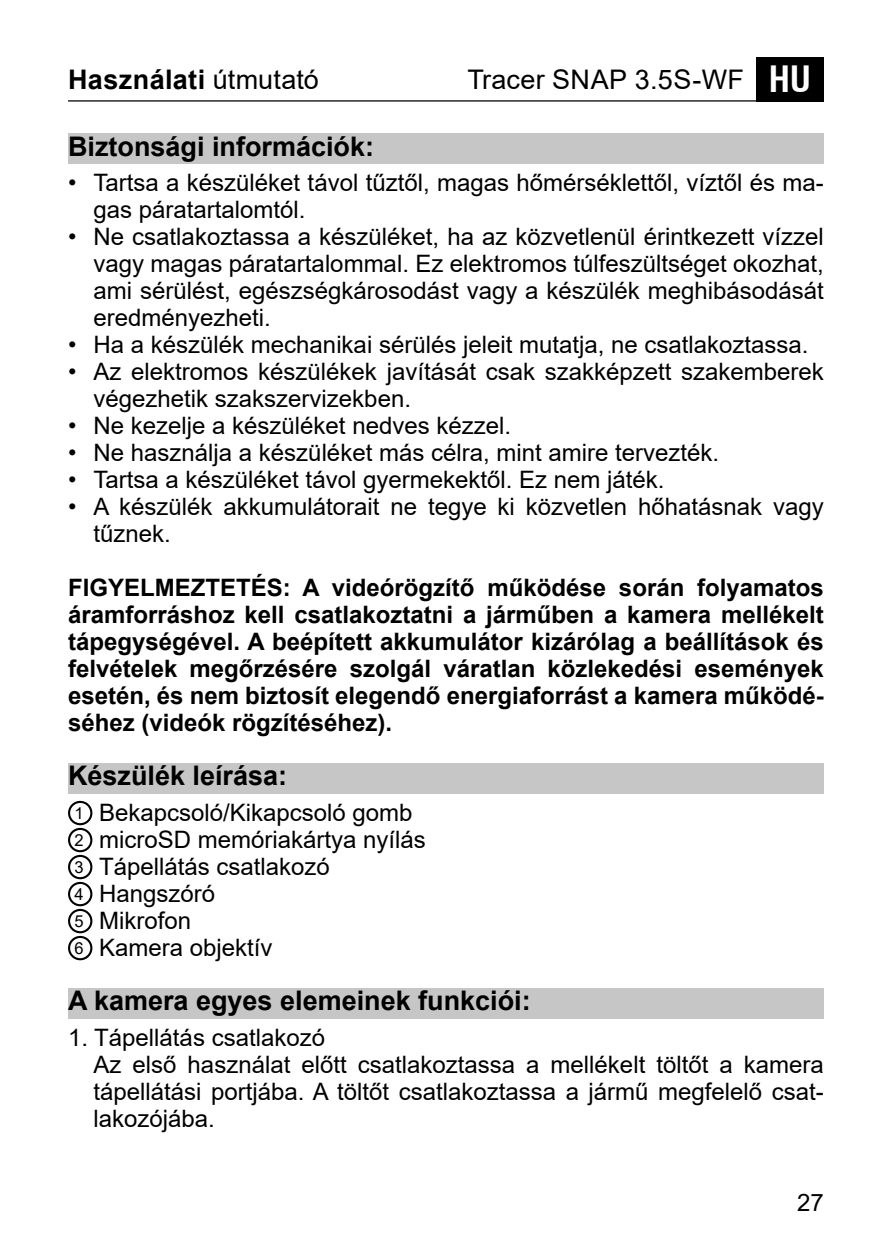
<style>
.page{position:relative;width:893px;height:1259px;background:#fff}
.page>*{position:absolute;margin:0;border:0;box-sizing:border-box;transform-origin:0 0}
.Tytul{font:700 27px "Arial";color:#000}
.t1{font:27px "Arial";letter-spacing:.015em;color:#000}
.body{font:24px/27px "Arial";color:#000}
.body-2{font:700 24px/27px "Arial";color:#000;text-align:justify}
.body_PL{font:16.5px "Arial";color:#000}
.s1{font-weight:400}
.s2{font-family:"Swiss 721 BT";font-weight:700;font-stretch:condensed;font-size:35.4px;color:#fff}
</style>
<div class="page">
<hr style="left:68px;top:100px;width:756px;height:2px;background:#000">
<div style="left:756px;top:57px;width:68px;height:45px;background:#000"></div>
<div style="left:68px;top:134px;width:756px;height:30px;background:#c6c6c6"></div>
<div style="left:68px;top:763px;width:756px;height:30px;background:#c6c6c6"></div>
<div style="left:68px;top:988px;width:756px;height:30px;background:#c6c6c6"></div>
<div style="left:68px;top:801px;width:24px;height:24px;border:2px solid #000;border-radius:50%"></div>
<div style="left:68px;top:828px;width:24px;height:24px;border:2px solid #000;border-radius:50%"></div>
<div style="left:68px;top:855px;width:24px;height:24px;border:2px solid #000;border-radius:50%"></div>
<div style="left:68px;top:882px;width:24px;height:24px;border:2px solid #000;border-radius:50%"></div>
<div style="left:68px;top:909px;width:24px;height:24px;border:2px solid #000;border-radius:50%"></div>
<div style="left:68px;top:936px;width:24px;height:24px;border:2px solid #000;border-radius:50%"></div>
<p class="Tytul" style="left:68px;top:61px;width:252px">Használati <span class="s1">útmutató</span></p>
<p class="t1" style="left:468px;top:61px;width:345px">Tracer SNAP 3.5S-WF <span class="s2">HU</span></p>
<p class="Tytul" style="left:68px;top:127px;width:308px">Biztonsági információk:</p>
<p class="body" style="left:94px;top:169px;width:732px;text-indent:-26px">• Tartsa a készüléket távol tűztől, magas hőmérséklettől, víztől és ma&shy;gas páratartalomtól.</p>
<p class="body" style="left:94px;top:223px;width:732px;text-align:justify;text-indent:-26px">• Ne csatlakoztassa a készüléket, ha az közvetlenül érintkezett vízzel vagy magas páratartalommal. Ez elektromos túlfeszültséget okozhat, ami sérülést, egészségkárosodást vagy a készülék meghibásodását eredményezheti.</p>
<p class="body" style="left:68px;top:331px;width:742px">• Ha a készülék mechanikai sérülés jeleit mutatja, ne csatlakoztassa.</p>
<p class="body" style="left:94px;top:358px;width:732px;text-indent:-26px">• Az elektromos készülékek javítását csak szakképzett szakemberek végezhetik szakszervizekben.</p>
<p class="body" style="left:68px;top:412px;width:445px">• Ne kezelje a készüléket nedves kézzel.</p>
<p class="body" style="left:68px;top:439px;width:653px">• Ne használja a készüléket más célra, mint amire tervezték.</p>
<p class="body" style="left:68px;top:466px;width:598px">• Tartsa a készüléket távol gyermekektől. Ez nem játék.</p>
<p class="body" style="left:94px;top:493px;width:732px;text-indent:-26px">• A készülék akkumulátorait ne tegye ki közvetlen hőhatásnak vagy tűznek.</p>
<p class="body-2" style="left:68px;top:575px;width:757px">FIGYELMEZTETÉS: A videórögzítő működése során folyamatos áramforráshoz kell csatlakoztatni a járműben a kamera mellékelt tápegységével. A beépített akkumulátor kizárólag a beállítások és felvételek megőrzésére szolgál váratlan közlekedési események esetén, és nem biztosít elegendő energiaforrást a kamera működé&shy;séhez (videók rögzítéséhez).</p>
<p class="Tytul" style="left:68px;top:757px;width:221px">Készülék leírása:</p>
<p class="body_PL" style="left:75px;top:802px;width:11px">1</p>
<p class="body" style="left:99px;top:799px;width:315px">Bekapcsoló/Kikapcsoló gomb</p>
<p class="body_PL" style="left:75px;top:829px;width:11px">2</p>
<p class="body" style="left:99px;top:826px;width:328px">microSD memóriakártya nyílás</p>
<p class="body_PL" style="left:75px;top:856px;width:11px">3</p>
<p class="body" style="left:99px;top:853px;width:232px">Tápellátás csatlakozó</p>
<p class="body_PL" style="left:75px;top:883px;width:11px">4</p>
<p class="body" style="left:99px;top:880px;width:118px">Hangszóró</p>
<p class="body_PL" style="left:75px;top:910px;width:11px">5</p>
<p class="body" style="left:99px;top:907px;width:94px">Mikrofon</p>
<p class="body_PL" style="left:75px;top:937px;width:11px">6</p>
<p class="body" style="left:99px;top:934px;width:175px">Kamera objektív</p>
<p class="Tytul" style="left:68px;top:981px;width:464px">A kamera egyes elemeinek funkciói:</p>
<p class="body" style="left:68px;top:1023px;width:259px">1. Tápellátás csatlakozó</p>
<p class="body" style="left:94px;top:1050px;width:732px;text-align:justify">Az első használat előtt csatlakoztassa a mellékelt töltőt a kamera tápellátási portjába. A töltőt csatlakoztassa a jármű megfelelő csat&shy;lakozójába.</p>
<p class="body" style="left:797px;top:1188px;width:28px">27</p>
</div>
